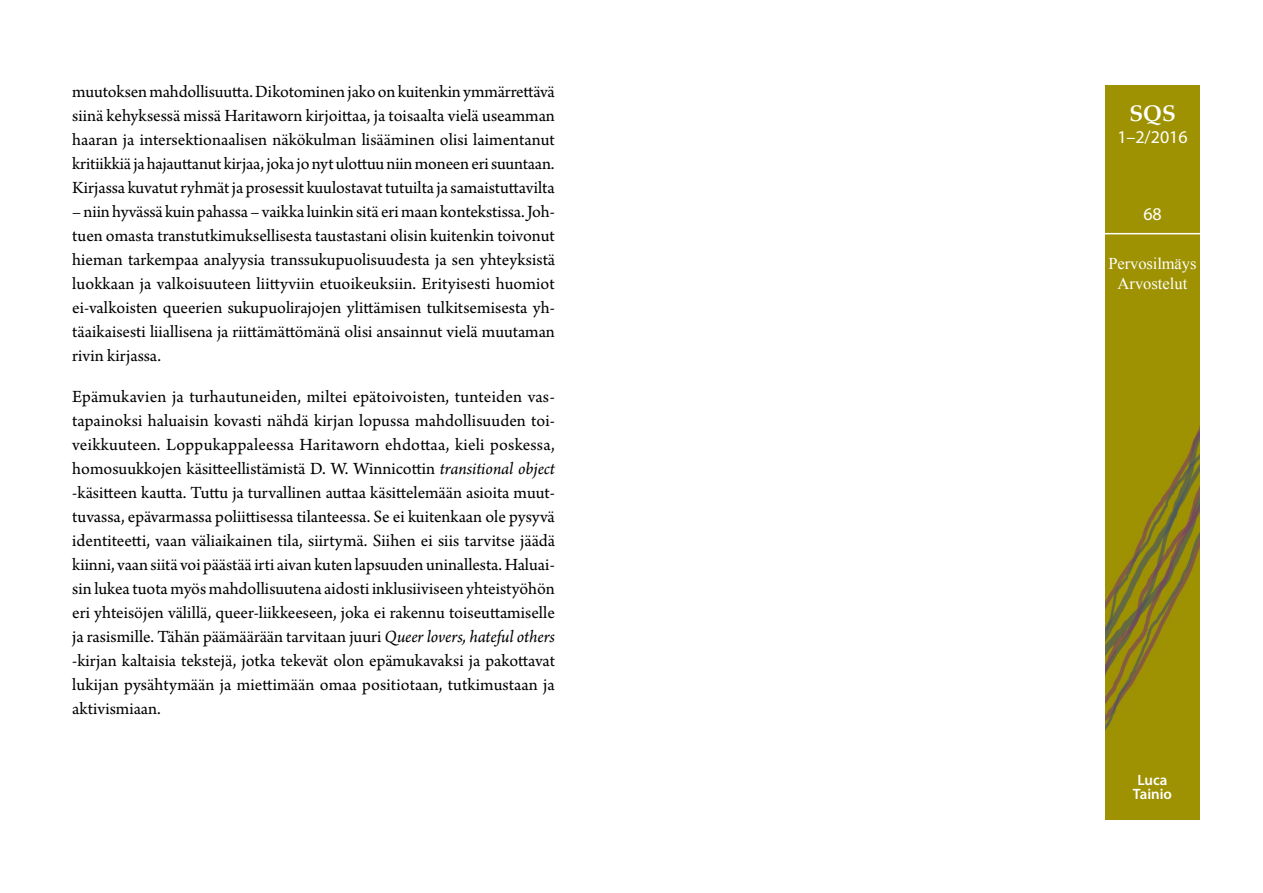
<style>
.page{position:relative;width:1263px;height:893px;background:#fff}
.page>*{position:absolute;margin:0;border:0;box-sizing:border-box;transform-origin:0 0}
.t1{font:700 22.5px "Palatino Linotype";color:#fff}
.Leipateksti_suomi-ta{font:18px/24px "Arno Pro";color:#000;text-align:justify}
.t2{font:18px "Myriad Pro";color:#fff}
.t3{font:16.5px/19.8px "Times New Roman";letter-spacing:-.005em;color:#fff;text-align:center}
.t4{font:600 15px/13.5px "Myriad Pro";color:#fff;text-align:center}
.s1{font-style:italic}
</style>
<div class="page">
<img style="left:1106px;top:85px;width:93px;height:735px">
<hr style="left:1101px;top:233px;width:104px;height:1px;background:#fff">
<p class="Leipateksti_suomi-ta" style="left:72px;top:81px;width:484px">muutoksen mahdollisuutta. Dikotominen jako on kuitenkin ymmärrettävä siinä kehyksessä missä Haritaworn kirjoittaa, ja toisaalta vielä useamman haaran ja intersektionaalisen näkökulman lisääminen olisi laimentanut kritiikkiä ja hajauttanut kirjaa, joka jo nyt ulottuu niin moneen eri suuntaan.<br>Kirjassa kuvatut ryhmät ja prosessit kuulostavat tutuilta ja samaistuttavilta</p>
<p class="Leipateksti_suomi-ta" style="left:72px;top:201px;width:484px">– niin hyvässä kuin pahassa – vaikka luinkin sitä eri maan kontekstissa. Joh&shy;tuen omasta transtutkimuksellisesta taustastani olisin kuitenkin toivonut hieman tarkempaa analyysia transsukupuolisuudesta ja sen yhteyksistä luokkaan ja valkoisuuteen liittyviin etuoikeuksiin. Erityisesti huomiot ei-valkoisten queerien sukupuolirajojen ylittämisen tulkitsemisesta yh&shy;täaikaisesti liiallisena ja riittämättömänä olisi ansainnut vielä muutaman rivin kirjassa.</p>
<p class="Leipateksti_suomi-ta" style="left:72px;top:386px;width:484px">Epämukavien ja turhautuneiden, miltei epätoivoisten, tunteiden vas&shy;tapainoksi haluaisin kovasti nähdä kirjan lopussa mahdollisuuden toi&shy;veikkuuteen. Loppukappaleessa Haritaworn ehdottaa, kieli poskessa, homosuukkojen käsitteellistämistä D. W. Winnicottin <span class="s1">transitional object </span>-käsitteen kautta. Tuttu ja turvallinen auttaa käsittelemään asioita muut&shy;tuvassa, epävarmassa poliittisessa tilanteessa. Se ei kuitenkaan ole pysyvä identiteetti, vaan väliaikainen tila, siirtymä. Siihen ei siis tarvitse jäädä kiinni, vaan siitä voi päästää irti aivan kuten lapsuuden uninallesta. Haluai&shy;sin lukea tuota myös mahdollisuutena aidosti inklusiiviseen yhteistyöhön eri yhteisöjen välillä, queer-liikkeeseen, joka ei rakennu toiseuttamiselle ja rasismille. Tähän päämäärään tarvitaan juuri <span class="s1">Queer lovers, hateful others </span>-kirjan kaltaisia tekstejä, jotka tekevät olon epämukavaksi ja pakottavat lukijan pysähtymään ja miettimään omaa positiotaan, tutkimustaan ja aktivismiaan.</p>
<p class="t1" style="left:1129px;top:98px;width:48px">SQS</p>
<p class="t2" style="left:1117px;top:126px;width:72px">1–2/2016</p>
<p class="t2" style="left:1143px;top:203px;width:20px">68</p>
<p class="t3" style="left:1108px;top:253px;width:90px">Pervosilmäys<br>Arvostelut</p>
<p class="t4" style="left:1133px;top:773px;width:41px">Luca<br>Tainio</p>
</div>
